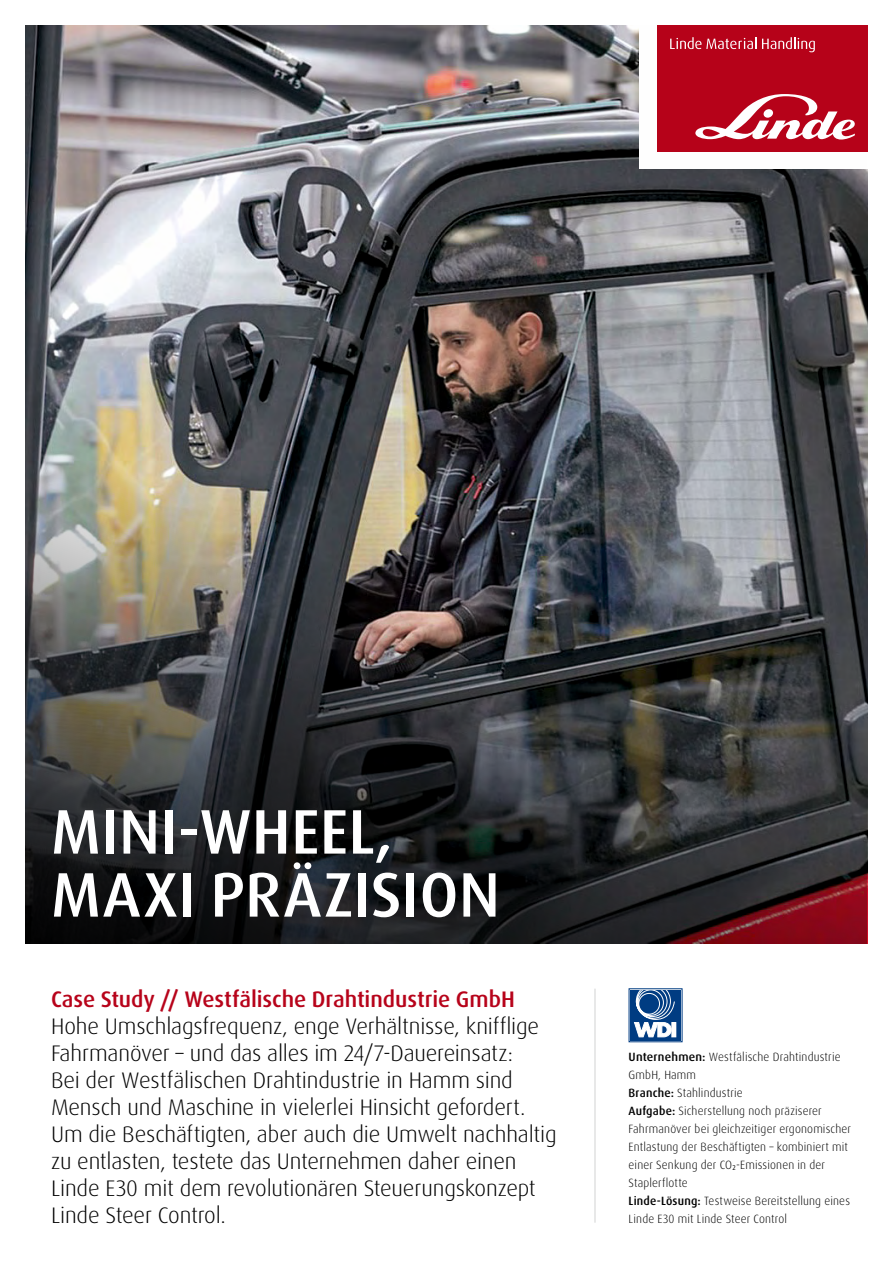
<style>
.page{position:relative;width:893px;height:1263px;background:#fff}
.page>*{position:absolute;margin:0;border:0;box-sizing:border-box;transform-origin:0 0}
.H1_48_48_M{font:500 63px/63px "Dax Pro";letter-spacing:.01em;color:#fff}
.Introtext_20_24_LT{font:300 22.5px/27px "Dax Pro";letter-spacing:-.01em;color:#000}
.Main_Copy_9_12{font:300 12px/18px "Dax Pro";letter-spacing:.015em;color:#000}
.s1{font-weight:500;color:#b7031a}
.s2{font-weight:500}
</style>
<div class="page">
<hr style="left:595px;top:989px;width:1px;height:234px;background:#d1d2d2">
<div style="left:629px;top:988px;width:53px;height:54px;border:1px solid #003c82"></div>
<div style="left:630px;top:990px;width:51px;height:50px;background:#003c82"></div>
<svg style="left:634px;top:990px;width:41px;height:47px"></svg>
<hr style="left:672px;top:1022px;width:4px;height:15px;background:#fff">
<div style="left:671px;top:1022px;width:5px;height:15px;border:1px solid #fff"></div>
<img style="left:26px;top:26px;width:841px;height:918px">
<p class="H1_48_48_M" style="left:51px;top:801px;width:450px">MINI-WHEEL,<br>MAXI PRÄZISION</p>
<p class="Introtext_20_24_LT" style="left:51px;top:985px;width:507px"><span class="s1">Case Study // Westfälische Drahtindustrie GmbH </span>Hohe Umschlagsfrequenz, enge Verhältnisse, knifflige Fahrmanöver – und das alles im 24/7-Dauereinsatz:<br>Bei der Westfälischen Drahtindustrie in Hamm sind Mensch und Maschine in vielerlei Hinsicht gefordert.<br>Um die Beschäftigten, aber auch die Umwelt nachhaltig zu entlasten, testete das Unternehmen daher einen Linde E30 mit dem revolutionären Steuerungskonzept Linde Steer Control.</p>
<p class="Main_Copy_9_12" style="left:629px;top:1047px;width:213px"><span class="s2">Unternehmen:</span> Westfälische Drahtindustrie<br>GmbH, Hamm</p>
<p class="Main_Copy_9_12" style="left:629px;top:1083px;width:116px"><span class="s2">Branche:</span> Stahlindustrie</p>
<p class="Main_Copy_9_12" style="left:629px;top:1101px;width:224px"><span class="s2">Aufgabe:</span> Sicherstellung noch präziserer Fahrmanöver bei gleichzeitiger ergonomischer Entlastung der Beschäftigten – kombiniert mit einer Senkung der CO<sub>2</sub>-Emissionen in der Staplerflotte</p>
<p class="Main_Copy_9_12" style="left:629px;top:1191px;width:223px"><span class="s2">Linde-Lösung:</span> Testweise Bereitstellung eines<br>Linde E30 mit Linde Steer Control</p>
</div>
